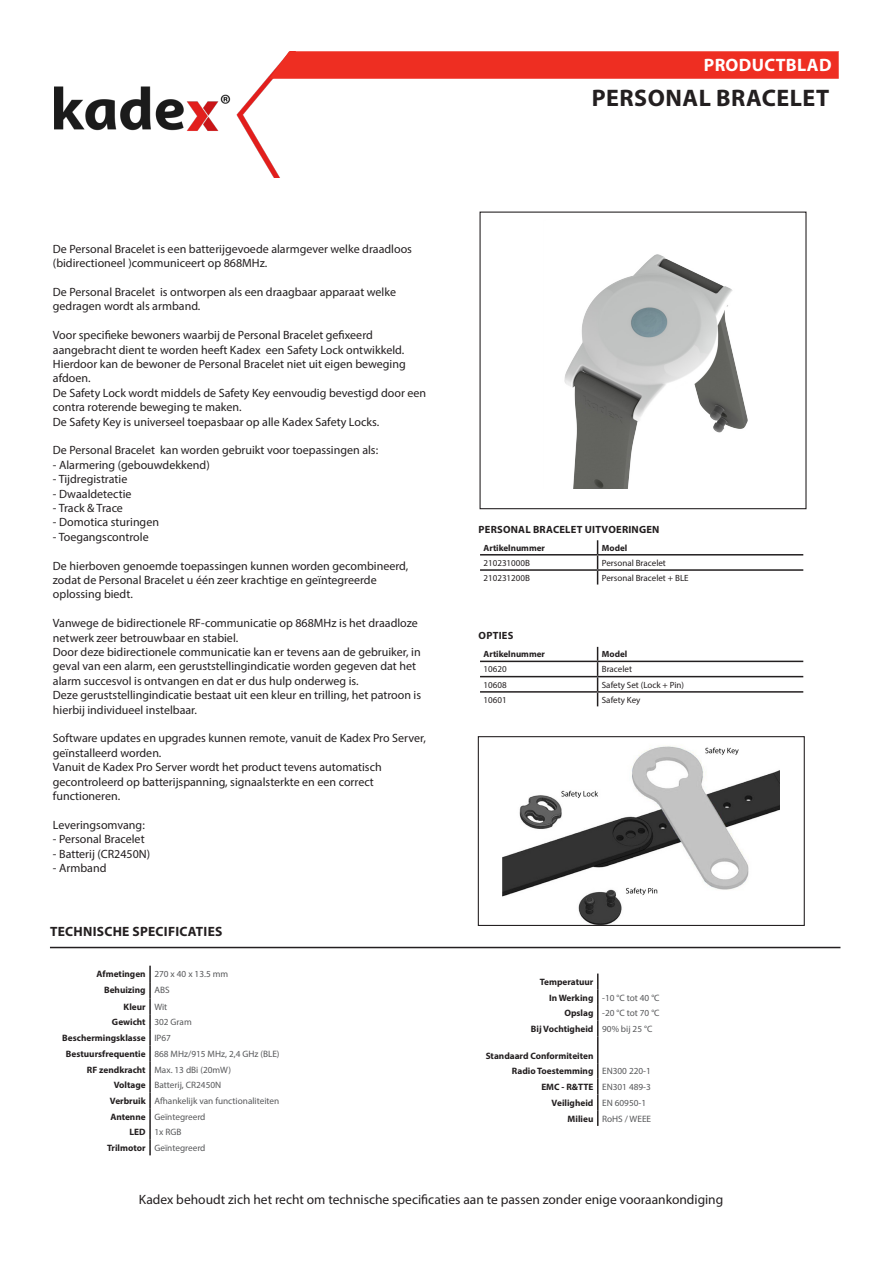
<style>
.page{position:relative;width:893px;height:1263px;background:#fff}
.page>*{position:absolute;margin:0;border:0;box-sizing:border-box;transform-origin:0 0}
.t1{font:700 24px "Myriad Pro";letter-spacing:.02em;color:#231f20}
.t2{font:700 18px "Myriad Pro";letter-spacing:.02em;color:#fff}
.t3{font:13.5px "Myriad Pro";color:#231f20}
.t4{font:700 13.5px "Myriad Pro";letter-spacing:.02em;color:#231f20}
.t5{font:12px/14.4px "Myriad Pro";color:#231f20}
.t6{font:700 10.5px "Myriad Pro";letter-spacing:.02em;color:#231f20}
.t7{font:9.3px "Myriad Pro";color:#57585a}
.t8{font:700 9.3px "Myriad Pro";color:#231f20}
.t9{font:9px "Myriad Pro";color:#231f20}
.t10{font:700 9px "Myriad Pro";color:#231f20}
</style>
<div class="page">
<img style="left:54px;top:76px;width:226px;height:101px">
<svg style="left:269px;top:51px;width:570px;height:28px;background:#ee3529"></svg>
<img style="left:564px;top:254px;width:184px;height:234px">
<hr style="left:50px;top:947px;width:790px;height:1px;background:#231f20">
<svg style="left:597px;top:973px;width:1px;height:153px"></svg>
<svg style="left:480px;top:540px;width:324px;height:45px"></svg>
<hr style="left:480px;top:554px;width:118px;height:1px;background:#231f20">
<hr style="left:598px;top:554px;width:205px;height:1px;background:#231f20">
<hr style="left:480px;top:569px;width:118px;height:2px;background:#231f20">
<hr style="left:598px;top:569px;width:205px;height:2px;background:#231f20">
<svg style="left:480px;top:647px;width:324px;height:60px"></svg>
<hr style="left:480px;top:661px;width:118px;height:1px;background:#231f20">
<hr style="left:598px;top:661px;width:205px;height:1px;background:#231f20">
<hr style="left:480px;top:676px;width:118px;height:1px;background:#231f20">
<hr style="left:598px;top:676px;width:205px;height:1px;background:#231f20">
<hr style="left:480px;top:691px;width:118px;height:2px;background:#231f20">
<hr style="left:598px;top:691px;width:205px;height:2px;background:#231f20">
<svg style="left:149px;top:966px;width:2px;height:189px"></svg>
<img style="left:503px;top:746px;width:276px;height:178px">
<div style="left:478px;top:736px;width:327px;height:190px;border:1px solid #231f20"></div>
<p class="t2" style="left:704px;top:53px;width:129px">PRODUCTBLAD</p>
<p class="t1" style="left:592px;top:83px;width:239px">PERSONAL BRACELET</p>
<p class="t5" style="left:53px;top:241px;width:361px">De Personal Bracelet is een batterijgevoede alarmgever welke draadloos (bidirectioneel )communiceert op 868MHz.</p>
<p class="t5" style="left:53px;top:284px;width:345px">De Personal Bracelet is ontworpen als een draagbaar apparaat welke</p>
<p class="t5" style="left:53px;top:299px;width:149px">gedragen wordt als armband.</p>
<p class="t5" style="left:53px;top:328px;width:321px">Voor specifieke bewoners waarbij de Personal Bracelet gefixeerd</p>
<p class="t5" style="left:53px;top:342px;width:353px">aangebracht dient te worden heeft Kadex een Safety Lock ontwikkeld.</p>
<p class="t5" style="left:53px;top:356px;width:354px">Hierdoor kan de bewoner de Personal Bracelet niet uit eigen beweging afdoen.</p>
<p class="t5" style="left:53px;top:385px;width:375px">De Safety Lock wordt middels de Safety Key eenvoudig bevestigd door een contra roterende beweging te maken.</p>
<p class="t5" style="left:53px;top:414px;width:328px">De Safety Key is universeel toepasbaar op alle Kadex Safety Locks.</p>
<p class="t5" style="left:53px;top:443px;width:327px">De Personal Bracelet kan worden gebruikt voor toepassingen als:</p>
<p class="t5" style="left:53px;top:457px;width:158px">- Alarmering (gebouwdekkend)</p>
<p class="t5" style="left:53px;top:472px;width:76px">- Tijdregistratie</p>
<p class="t5" style="left:53px;top:486px;width:80px">- Dwaaldetectie</p>
<p class="t5" style="left:53px;top:500px;width:72px">- Track &amp; Trace</p>
<p class="t5" style="left:53px;top:515px;width:108px">- Domotica sturingen</p>
<p class="t5" style="left:53px;top:529px;width:97px">- Toegangscontrole</p>
<p class="t5" style="left:53px;top:558px;width:357px">De hierboven genoemde toepassingen kunnen worden gecombineerd, zodat de Personal Bracelet u één zeer krachtige en geïntegreerde oplossing biedt.</p>
<p class="t5" style="left:53px;top:616px;width:370px">Vanwege de bidirectionele RF-communicatie op 868MHz is het draadloze netwerk zeer betrouwbaar en stabiel.<br>Door deze bidirectionele communicatie kan er tevens aan de gebruiker, in geval van een alarm, een geruststellingindicatie worden gegeven dat het alarm succesvol is ontvangen en dat er dus hulp onderweg is.<br>Deze geruststellingindicatie bestaat uit een kleur en trilling, het patroon is hierbij individueel instelbaar.</p>
<p class="t5" style="left:53px;top:731px;width:374px">Software updates en upgrades kunnen remote, vanuit de Kadex Pro Server, geïnstalleerd worden.</p>
<p class="t5" style="left:53px;top:760px;width:330px">Vanuit de Kadex Pro Server wordt het product tevens automatisch</p>
<p class="t5" style="left:53px;top:774px;width:322px">gecontroleerd op batterijspanning, signaalsterkte en een correct</p>
<p class="t5" style="left:53px;top:788px;width:69px">functioneren.</p>
<p class="t5" style="left:53px;top:817px;width:93px">Leveringsomvang:</p>
<p class="t5" style="left:53px;top:832px;width:93px">- Personal Bracelet</p>
<p class="t5" style="left:53px;top:846px;width:99px">- Batterij (CR2450N)</p>
<p class="t5" style="left:53px;top:860px;width:55px">- Armband</p>
<p class="t4" style="left:50px;top:923px;width:174px">TECHNISCHE SPECIFICATIES</p>
<p class="t8" style="left:97px;top:968px;width:51px">Afmetingen</p>
<p class="t7" style="left:154px;top:968px;width:75px">270 x 40 x 13.5 mm</p>
<p class="t8" style="left:104px;top:984px;width:43px">Behuizing</p>
<p class="t7" style="left:154px;top:984px;width:17px">ABS</p>
<p class="t8" style="left:124px;top:1000px;width:24px">Kleur</p>
<p class="t7" style="left:154px;top:1001px;width:14px">Wit</p>
<p class="t8" style="left:112px;top:1016px;width:35px">Gewicht</p>
<p class="t7" style="left:154px;top:1017px;width:39px">302 Gram</p>
<p class="t8" style="left:62px;top:1032px;width:85px">Beschermingsklasse</p>
<p class="t7" style="left:154px;top:1032px;width:18px">IP67</p>
<p class="t8" style="left:66px;top:1048px;width:81px">Bestuursfrequentie</p>
<p class="t7" style="left:154px;top:1048px;width:127px">868 MHz/915 MHz, 2,4 GHz (BLE)</p>
<p class="t8" style="left:87px;top:1063px;width:60px">RF zendkracht</p>
<p class="t7" style="left:154px;top:1064px;width:78px">Max. 13 dBi (20mW)</p>
<p class="t8" style="left:114px;top:1079px;width:33px">Voltage</p>
<p class="t7" style="left:154px;top:1079px;width:68px">Batterij, CR2450N</p>
<p class="t8" style="left:110px;top:1095px;width:37px">Verbruik</p>
<p class="t7" style="left:154px;top:1095px;width:126px">Afhankelijk van functionaliteiten</p>
<p class="t8" style="left:110px;top:1110px;width:37px">Antenne</p>
<p class="t7" style="left:154px;top:1111px;width:53px">Geïntegreerd</p>
<p class="t8" style="left:130px;top:1126px;width:18px">LED</p>
<p class="t7" style="left:154px;top:1126px;width:29px">1x RGB</p>
<p class="t8" style="left:107px;top:1142px;width:40px">Trilmotor</p>
<p class="t7" style="left:154px;top:1142px;width:53px">Geïntegreerd</p>
<p class="t6" style="left:479px;top:522px;width:182px">PERSONAL BRACELET UITVOERINGEN</p>
<p class="t10" style="left:484px;top:542px;width:63px">Artikelnummer</p>
<p class="t10" style="left:602px;top:542px;width:27px">Model</p>
<p class="t9" style="left:484px;top:557px;width:48px">210231000B</p>
<p class="t9" style="left:602px;top:557px;width:66px">Personal Bracelet</p>
<p class="t9" style="left:484px;top:572px;width:48px">210231200B</p>
<p class="t9" style="left:602px;top:572px;width:88px">Personal Bracelet + BLE</p>
<p class="t6" style="left:479px;top:629px;width:36px">OPTIES</p>
<p class="t10" style="left:484px;top:648px;width:63px">Artikelnummer</p>
<p class="t10" style="left:602px;top:648px;width:27px">Model</p>
<p class="t9" style="left:484px;top:664px;width:25px">10620</p>
<p class="t9" style="left:602px;top:664px;width:32px">Bracelet</p>
<p class="t9" style="left:484px;top:679px;width:25px">10608</p>
<p class="t9" style="left:602px;top:679px;width:84px">Safety Set (Lock + Pin)</p>
<p class="t9" style="left:484px;top:694px;width:25px">10601</p>
<p class="t9" style="left:602px;top:694px;width:40px">Safety Key</p>
<p class="t8" style="left:540px;top:976px;width:55px">Temperatuur</p>
<p class="t8" style="left:549px;top:991px;width:46px">In Werking</p>
<p class="t7" style="left:602px;top:992px;width:59px">-10 °C tot 40 °C</p>
<p class="t8" style="left:564px;top:1007px;width:31px">Opslag</p>
<p class="t7" style="left:602px;top:1007px;width:59px">-20 °C tot 70 °C</p>
<p class="t8" style="left:531px;top:1023px;width:64px">Bij Vochtigheid</p>
<p class="t7" style="left:602px;top:1023px;width:52px">90% bij 25 °C</p>
<p class="t8" style="left:486px;top:1049px;width:109px">Standaard Conformiteiten</p>
<p class="t8" style="left:512px;top:1065px;width:83px">Radio Toestemming</p>
<p class="t7" style="left:602px;top:1065px;width:50px">EN300 220-1</p>
<p class="t8" style="left:541px;top:1081px;width:54px">EMC - R&amp;TTE</p>
<p class="t7" style="left:602px;top:1081px;width:50px">EN301 489-3</p>
<p class="t8" style="left:552px;top:1096px;width:43px">Veiligheid</p>
<p class="t7" style="left:602px;top:1097px;width:45px">EN 60950-1</p>
<p class="t8" style="left:568px;top:1112px;width:27px">Milieu</p>
<p class="t7" style="left:602px;top:1113px;width:50px">RoHS / WEEE</p>
<p class="t3" style="left:139px;top:1191px;width:586px">Kadex behoudt zich het recht om technische specificaties aan te passen zonder enige vooraankondiging</p>
</div>
